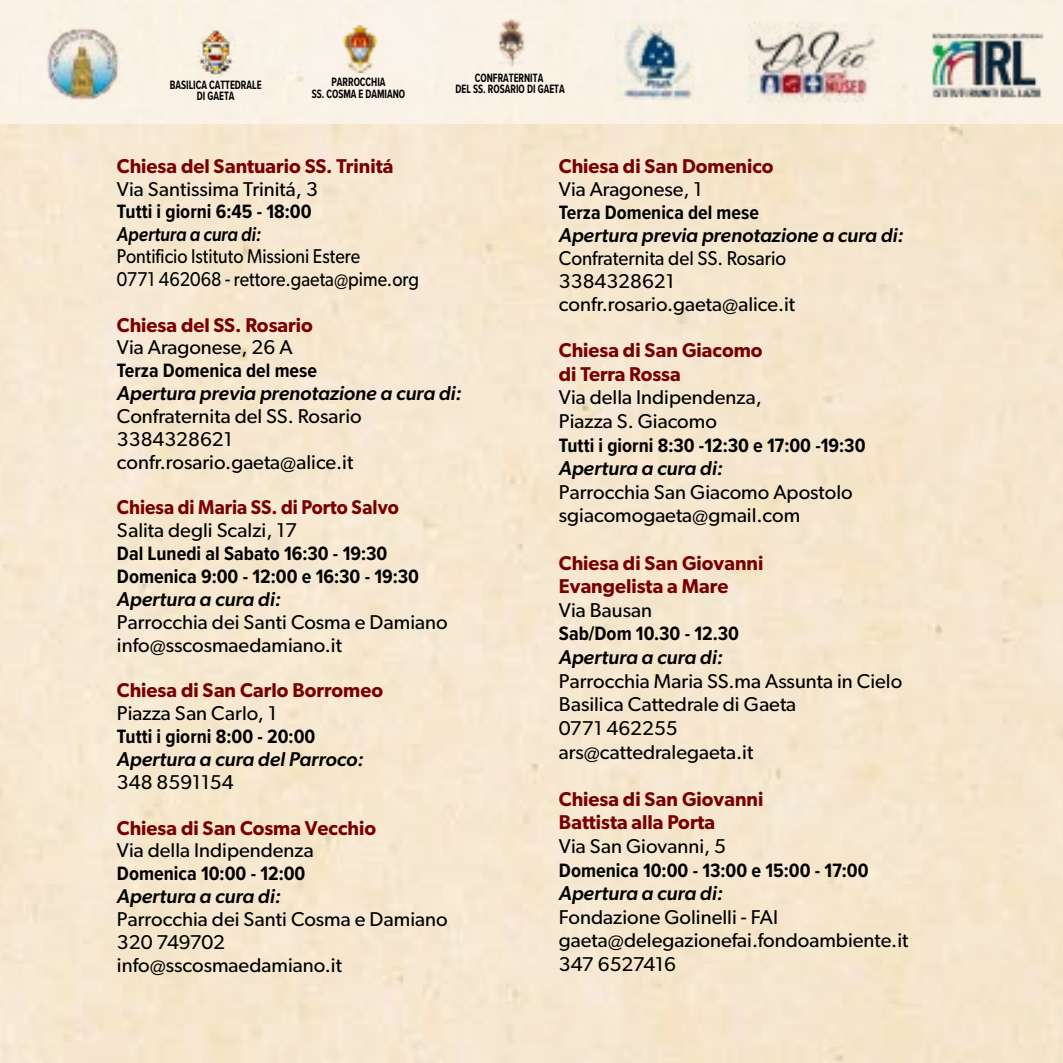
<style>
.page{position:relative;width:1063px;height:1063px;background:#fff}
.page>*{position:absolute;margin:0;border:0;box-sizing:border-box;transform-origin:0 0}
.t1{font:20px/23.5px "Gibson";color:#000}
.t2{font:700 20px/22.8px "Proxima Nova Cond";color:#000}
.t3{font:600 20px/23.5px "Gibson";color:#790000}
.t4{font:italic 500 20px "Gibson";color:#000}
.t5{font:20px/22.8px "Gibson";color:#000;scale:.89 1}
.t6{font:20px/22.8px "Gibson";color:#000;scale:.94 1}
.t7{font:600 20px "Gibson";color:#790000;scale:.93 1}
.t8{font:italic 500 20px "Gibson";color:#000;scale:.89 1}
.t9{font:700 12.5px/11.8px "Proxima Nova Cond";color:#000;text-align:center;scale:.81 1}
</style>
<div class="page">
<div style="left:0;top:0;width:1063px;height:123px;background:#f9f2e6"></div>
<img style="left:615px;top:21px;width:78px;height:79px">
<img style="left:498px;top:19px;width:27px;height:48px">
<img style="left:342px;top:25px;width:36px;height:47px">
<img style="left:198px;top:30px;width:35px;height:46px">
<svg style="left:206px;top:75px;width:13px;height:2px"></svg>
<img style="left:47px;top:28px;width:72px;height:72px">
<img style="left:932px;top:33px;width:112px;height:65px">
<img style="left:749px;top:23px;width:127px;height:79px">
<p class="t9" style="left:170px;top:78px;width:115px">BASILICA CATTEDRALE<br>DI GAETA</p>
<p class="t9" style="left:312px;top:76px;width:117px">PARROCCHIA<br>SS. COSMA E DAMIANO</p>
<p class="t9" style="left:456px;top:71px;width:136px">CONFRATERNITA<br>DEL SS. ROSARIO DI GAETA</p>
<p class="t3" style="left:117px;top:154px;width:278px">Chiesa del Santuario SS. Trinitá</p>
<p class="t1" style="left:117px;top:177px;width:202px">Via Santissima Trinitá, 3</p>
<p class="t2" style="left:117px;top:200px;width:196px">Tutti i giorni 6:45 - 18:00</p>
<p class="t8" style="left:117px;top:222px;width:164px">Apertura a cura di:</p>
<p class="t5" style="left:117px;top:244px;width:341px">Pontificio Istituto Missioni Estere<br>0771 462068 - rettore.gaeta@pime.org</p>
<p class="t3" style="left:117px;top:312px;width:197px">Chiesa del SS. Rosario</p>
<p class="t1" style="left:117px;top:335px;width:177px">Via Aragonese, 26 A</p>
<p class="t2" style="left:117px;top:359px;width:202px">Terza Domenica del mese</p>
<p class="t4" style="left:117px;top:381px;width:346px">Apertura previa prenotazione a cura di:</p>
<p class="t1" style="left:117px;top:404px;width:246px;line-height:22.8px">Confraternita del SS. Rosario<br>3384328621 confr.rosario.gaeta@alice.it</p>
<p class="t7" style="left:117px;top:496px;width:305px">Chiesa di Maria SS. di Porto Salvo</p>
<p class="t1" style="left:117px;top:518px;width:182px">Salita degli Scalzi, 17</p>
<p class="t2" style="left:117px;top:542px;width:304px">Dal Lunedi al Sabato 16:30 - 19:30<br>Domenica 9:00 - 12:00 e 16:30 - 19:30</p>
<p class="t4" style="left:117px;top:587px;width:165px">Apertura a cura di:</p>
<p class="t1" style="left:117px;top:610px;width:332px;line-height:22.8px">Parrocchia dei Santi Cosma e Damiano info@sscosmaedamiano.it</p>
<p class="t3" style="left:117px;top:678px;width:268px">Chiesa di San Carlo Borromeo</p>
<p class="t1" style="left:117px;top:701px;width:161px">Piazza San Carlo, 1</p>
<p class="t2" style="left:117px;top:725px;width:200px">Tutti i giorni 8:00 - 20:00</p>
<p class="t4" style="left:117px;top:747px;width:248px">Apertura a cura del Parroco:</p>
<p class="t1" style="left:117px;top:770px;width:118px">348 8591154</p>
<p class="t3" style="left:117px;top:816px;width:261px">Chiesa di San Cosma Vecchio</p>
<p class="t1" style="left:117px;top:839px;width:198px">Via della Indipendenza</p>
<p class="t2" style="left:117px;top:862px;width:190px">Domenica 10:00 - 12:00</p>
<p class="t4" style="left:117px;top:884px;width:165px">Apertura a cura di:</p>
<p class="t1" style="left:117px;top:908px;width:332px;line-height:22.8px">Parrocchia dei Santi Cosma e Damiano<br>320 749702 info@sscosmaedamiano.it</p>
<p class="t3" style="left:559px;top:154px;width:216px">Chiesa di San Domenico</p>
<p class="t1" style="left:559px;top:177px;width:145px">Via Aragonese, 1</p>
<p class="t2" style="left:559px;top:201px;width:202px">Terza Domenica del mese</p>
<p class="t4" style="left:559px;top:223px;width:346px">Apertura previa prenotazione a cura di:</p>
<p class="t6" style="left:559px;top:246px;width:253px">Confraternita del SS. Rosario<br>3384328621 confr.rosario.gaeta@alice.it</p>
<p class="t3" style="left:559px;top:338px;width:205px">Chiesa di San Giacomo di Terra Rossa</p>
<p class="t1" style="left:559px;top:385px;width:204px">Via della Indipendenza,<br>Piazza S. Giacomo</p>
<p class="t2" style="left:559px;top:433px;width:308px">Tutti i giorni 8:30 -12:30 e 17:00 -19:30</p>
<p class="t4" style="left:559px;top:456px;width:165px">Apertura a cura di:</p>
<p class="t1" style="left:559px;top:480px;width:295px">Parrocchia San Giacomo Apostolo sgiacomogaeta@gmail.com</p>
<p class="t3" style="left:559px;top:551px;width:206px">Chiesa di San Giovanni<br>Evangelista a Mare</p>
<p class="t1" style="left:559px;top:598px;width:95px">Via Bausan</p>
<p class="t2" style="left:559px;top:622px;width:182px">Sab/Dom 10.30 - 12.30</p>
<p class="t4" style="left:559px;top:645px;width:165px">Apertura a cura di:</p>
<p class="t1" style="left:559px;top:669px;width:345px">Parrocchia Maria SS.ma Assunta in Cielo<br>Basilica Cattedrale di Gaeta<br>0771 462255<br>ars@cattedralegaeta.it</p>
<p class="t3" style="left:559px;top:787px;width:206px">Chiesa di San Giovanni<br>Battista alla Porta</p>
<p class="t1" style="left:559px;top:834px;width:169px">Via San Giovanni, 5</p>
<p class="t2" style="left:559px;top:858px;width:311px">Domenica 10:00 - 13:00 e 15:00 - 17:00</p>
<p class="t4" style="left:559px;top:881px;width:165px">Apertura a cura di:</p>
<p class="t1" style="left:559px;top:905px;width:351px">Fondazione Golinelli - FAI gaeta@delegazionefai.fondoambiente.it<br>347 6527416</p>
</div>
